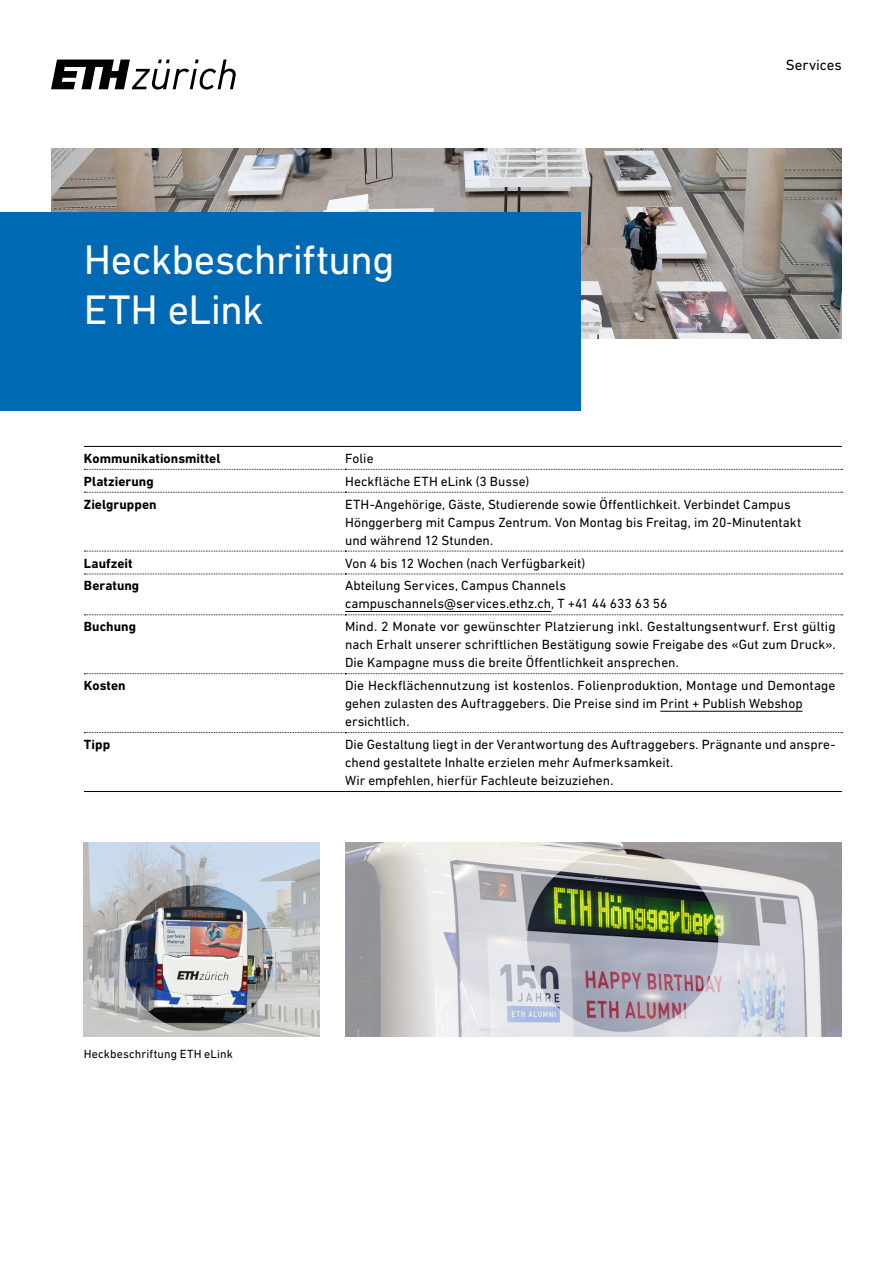
<style>
.page{position:relative;width:893px;height:1263px;background:#fff}
.page>*{position:absolute;margin:0;border:0;box-sizing:border-box;transform-origin:0 0}
.t1{font:42px/50.4px "DIN Next W1 G";letter-spacing:-.015em;color:#fff}
.t2{font:15px "DIN Next W1 G";letter-spacing:.005em;color:#000}
.t3{font:13.5px/18px "DIN Next W1 G";color:#000}
.t4{font:700 13.5px "DIN Next W1 G";letter-spacing:.005em;color:#000}
.t5{font:12px "DIN Next W1 G";letter-spacing:.01em;color:#000}
</style>
<div class="page">
<svg style="left:51px;top:60px;width:185px;height:30px"></svg>
<img style="left:51px;top:149px;width:791px;height:189px">
<img style="left:84px;top:842px;width:236px;height:194px">
<img style="left:345px;top:842px;width:497px;height:194px">
<div style="left:0;top:212px;width:581px;height:198px;background:#0069b4"></div>
<hr style="left:84px;top:446px;width:261px;height:1px;background:#000">
<hr style="left:345px;top:446px;width:497px;height:1px;background:#000">
<svg style="left:84px;top:469px;width:759px;height:1px"></svg>
<svg style="left:84px;top:492px;width:759px;height:1px"></svg>
<svg style="left:84px;top:551px;width:759px;height:1px"></svg>
<svg style="left:84px;top:574px;width:759px;height:1px"></svg>
<svg style="left:84px;top:614px;width:759px;height:1px"></svg>
<svg style="left:84px;top:673px;width:759px;height:1px"></svg>
<svg style="left:84px;top:732px;width:759px;height:1px"></svg>
<hr style="left:84px;top:791px;width:261px;height:1px;background:#000">
<hr style="left:345px;top:791px;width:497px;height:1px;background:#000">
<hr style="left:345px;top:611px;width:206px;height:1px;background:#000">
<hr style="left:660px;top:711px;width:143px;height:1px;background:#000">
<h1 class="t1" style="left:84px;top:234px;width:312px">Heckbeschriftung<br>ETH eLink</h1>
<p class="t2" style="left:786px;top:56px;width:58px">Services</p>
<p class="t4" style="left:84px;top:450px;width:138px">Kommunikationsmittel</p>
<p class="t3" style="left:345px;top:449px;width:30px">Folie</p>
<p class="t4" style="left:84px;top:473px;width:71px">Platzierung</p>
<p class="t3" style="left:345px;top:472px;width:186px">Heckfläche ETH eLink (3 Busse)</p>
<p class="t4" style="left:84px;top:496px;width:74px">Zielgruppen</p>
<p class="t3" style="left:345px;top:495px;width:458px">ETH-Angehörige, Gäste, Studierende sowie Öffentlichkeit. Verbindet Campus<br>Hönggerberg mit Campus Zentrum. Von Montag bis Freitag, im 20-Minutentakt und während 12 Stunden.</p>
<p class="t4" style="left:84px;top:555px;width:50px">Laufzeit</p>
<p class="t3" style="left:345px;top:554px;width:242px">Von 4 bis 12 Wochen (nach Verfügbarkeit)</p>
<p class="t4" style="left:84px;top:578px;width:57px">Beratung</p>
<p class="t3" style="left:345px;top:577px;width:324px">Abteilung Services, Campus Channels campuschannels@services.ethz.ch, T +41 44 633 63 56</p>
<p class="t4" style="left:84px;top:619px;width:54px">Buchung</p>
<p class="t3" style="left:345px;top:618px;width:492px;text-align:justify">Mind. 2 Monate vor gewünschter Platzierung inkl. Gestaltungsentwurf. Erst gültig nach Erhalt unserer schriftlichen Bestätigung sowie Freigabe des «Gut zum Druck».<br>Die Kampagne muss die breite Öffentlichkeit ansprechen.</p>
<p class="t4" style="left:84px;top:678px;width:43px">Kosten</p>
<p class="t3" style="left:345px;top:676px;width:492px">Die Heckflächennutzung ist kostenlos. Folienproduktion, Montage und Demontage gehen zulasten des Auftraggebers. Die Preise sind im Print + Publish Webshop ersichtlich.</p>
<p class="t4" style="left:84px;top:737px;width:28px">Tipp</p>
<p class="t3" style="left:345px;top:735px;width:492px">Die Gestaltung liegt in der Verantwortung des Auftraggebers. Prägnante und anspre&shy;chend gestaltete Inhalte erzielen mehr Aufmerksamkeit.<br>Wir empfehlen, hierfür Fachleute beizuziehen.</p>
<p class="t5" style="left:84px;top:1047px;width:150px">Heckbeschriftung ETH eLink</p>
</div>
